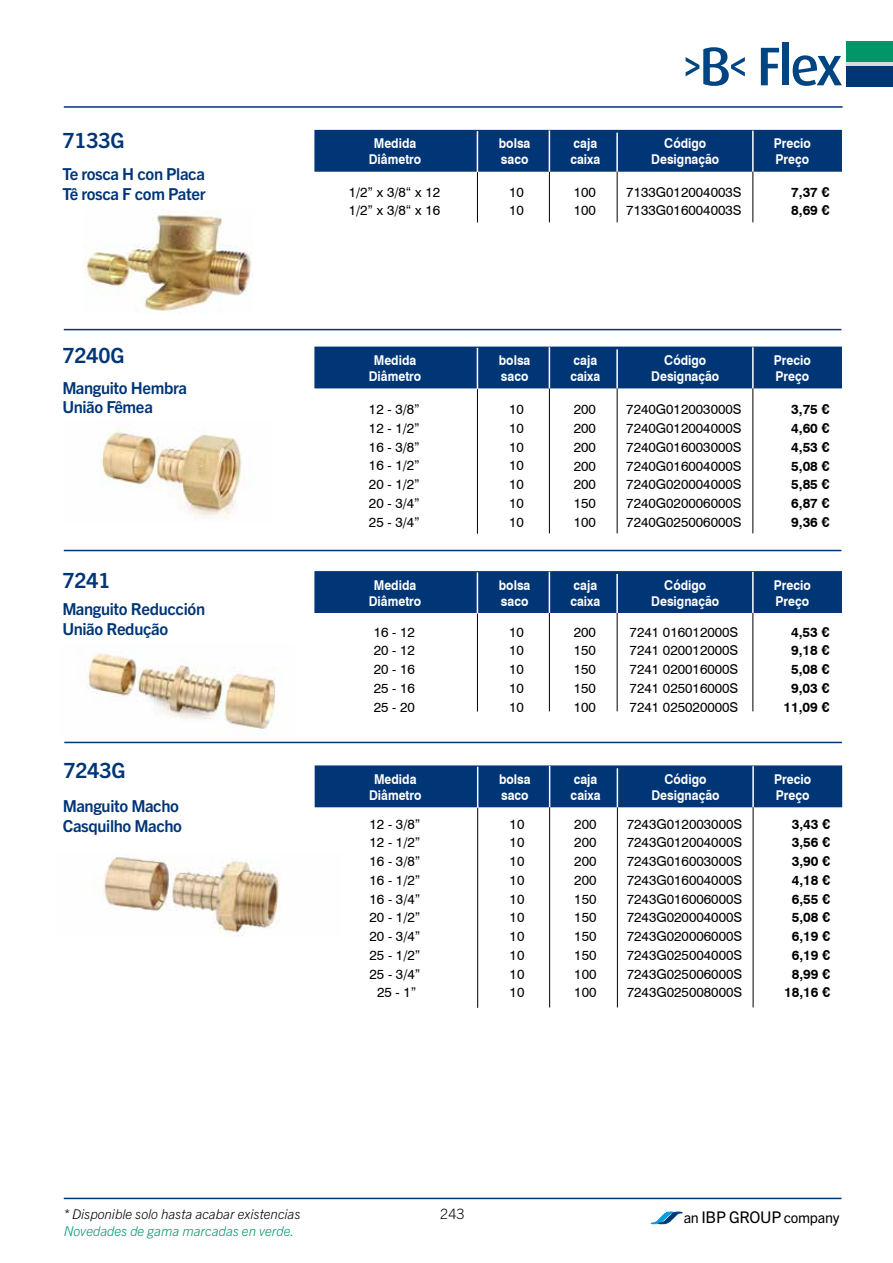
<style>
.page{position:relative;width:893px;height:1263px;background:#fff}
.page>*{position:absolute;margin:0;border:0;box-sizing:border-box;transform-origin:0 0}
.t1{font:700 21px "Trade Gothic Next LT Pro";color:#003576}
.t2{font:700 16.5px/19.8px "Trade Gothic Next LT Pro";letter-spacing:-.02em;color:#003576}
.t3{font:14.55px "Trade Gothic Next LT Pro";letter-spacing:-.02em;color:#000}
.t4{font:300 14.25px "Trade Gothic Next LT Pro";color:#000}
.t5{font:13.5px/18.8px "Swiss 721 BT";color:#000;text-align:justify}
.t6{font:700 13.5px/16.2px "Swiss 721 BT";color:#fff;scale:.9 1}
.t7{font:700 13.5px/18.8px "Swiss 721 BT";color:#000;text-align:center}
.t8{font:italic 300 13.5px "Trade Gothic Next LT Pro";color:#000}
.t9{font:italic 300 13.5px "Trade Gothic Next LT Pro";color:#00966b}
.s1{font-size:16.2px}
</style>
<div class="page">
<div style="left:846px;top:61px;width:47px;height:8px;background:#d9dadb"></div>
<div style="left:846px;top:41px;width:47px;height:21px;background:#00966a"></div>
<div style="left:846px;top:66px;width:47px;height:21px;background:#003576"></div>
<svg style="left:651px;top:1211px;width:31px;height:13px"></svg>
<hr style="left:64px;top:106px;width:779px;height:2px;background:#003576">
<hr style="left:64px;top:1198px;width:777px;height:1px;background:#003576">
<svg style="left:686px;top:47px;width:59px;height:39px"></svg>
<svg style="left:761px;top:48px;width:18px;height:37px"></svg>
<div style="left:782px;top:43px;width:7px;height:42px;background:#004481"></div>
<svg style="left:793px;top:55px;width:49px;height:31px"></svg>
<hr style="left:64px;top:550px;width:777px;height:1px;background:#003576">
<hr style="left:64px;top:329px;width:777px;height:1px;background:#003576">
<img style="left:85px;top:209px;width:166px;height:103px">
<img style="left:102px;top:428px;width:140px;height:89px">
<img style="left:87px;top:650px;width:190px;height:79px">
<img style="left:103px;top:857px;width:177px;height:79px">
<hr style="left:64px;top:742px;width:778px;height:1px;background:#003576">
<hr style="left:549px;top:131px;width:1px;height:91px;background:#000">
<hr style="left:617px;top:131px;width:1px;height:91px;background:#000">
<hr style="left:752px;top:131px;width:1px;height:91px;background:#000">
<hr style="left:477px;top:131px;width:1px;height:91px;background:#000">
<div style="left:314px;top:130px;width:528px;height:42px;background:#003576;border:2px solid #003576"></div>
<hr style="left:549px;top:130px;width:1px;height:42px;background:#fff">
<hr style="left:616px;top:133px;width:2px;height:39px;background:#fff">
<hr style="left:752px;top:131px;width:2px;height:41px;background:#fff">
<hr style="left:477px;top:131px;width:1px;height:41px;background:#fff">
<hr style="left:549px;top:347px;width:1px;height:186px;background:#000">
<hr style="left:617px;top:349px;width:1px;height:184px;background:#000">
<hr style="left:752px;top:349px;width:1px;height:184px;background:#000">
<hr style="left:477px;top:348px;width:1px;height:186px;background:#000">
<div style="left:314px;top:347px;width:528px;height:41px;background:#003576"></div>
<hr style="left:549px;top:347px;width:1px;height:41px;background:#fff">
<hr style="left:616px;top:349px;width:2px;height:39px;background:#fff">
<hr style="left:752px;top:347px;width:2px;height:41px;background:#fff">
<hr style="left:477px;top:348px;width:1px;height:41px;background:#fff">
<hr style="left:549px;top:572px;width:1px;height:139px;background:#000">
<hr style="left:617px;top:573px;width:1px;height:138px;background:#000">
<hr style="left:752px;top:573px;width:1px;height:138px;background:#000">
<hr style="left:477px;top:572px;width:1px;height:139px;background:#000">
<div style="left:314px;top:571px;width:528px;height:42px;background:#003576;border:2px solid #003576"></div>
<hr style="left:549px;top:572px;width:1px;height:41px;background:#fff">
<hr style="left:616px;top:574px;width:2px;height:39px;background:#fff">
<hr style="left:752px;top:572px;width:2px;height:41px;background:#fff">
<hr style="left:477px;top:572px;width:1px;height:41px;background:#fff">
<hr style="left:549px;top:766px;width:1px;height:241px;background:#000">
<hr style="left:617px;top:768px;width:1px;height:239px;background:#000">
<hr style="left:753px;top:768px;width:1px;height:239px;background:#000">
<hr style="left:477px;top:766px;width:1px;height:242px;background:#000">
<div style="left:315px;top:765px;width:527px;height:42px;background:#003576;border:2px solid #003576"></div>
<hr style="left:549px;top:766px;width:1px;height:41px;background:#fff">
<hr style="left:617px;top:768px;width:1px;height:39px;background:#fff">
<hr style="left:752px;top:766px;width:2px;height:41px;background:#fff">
<hr style="left:477px;top:767px;width:1px;height:41px;background:#fff">
<h1 class="t1" style="left:62px;top:126px;width:64px">7133G</h1>
<p class="t2" style="left:62px;top:163px;width:145px">Te rosca H con Placa<br>Tê rosca F com Pater</p>
<h1 class="t1" style="left:62px;top:341px;width:64px">7240G</h1>
<p class="t2" style="left:62px;top:377px;width:126px">Manguito Hembra<br>União Fêmea</p>
<h1 class="t1" style="left:62px;top:565px;width:50px">7241</h1>
<p class="t2" style="left:62px;top:598px;width:144px">Manguito Reducción<br>União Redução</p>
<h1 class="t1" style="left:63px;top:755px;width:64px">7243G</h1>
<p class="t2" style="left:63px;top:795px;width:121px">Manguito Macho<br>Casquilho Macho</p>
<p class="t6" style="left:369px;top:135px;width:60px;text-align:center">Medida<br>Diâmetro</p>
<p class="t6" style="left:499px;top:135px;width:37px">bolsa saco</p>
<p class="t6" style="left:570px;top:135px;width:35px">caja caixa</p>
<p class="t6" style="left:651px;top:135px;width:77px;text-align:center">Código<br>Designação</p>
<p class="t6" style="left:774px;top:135px;width:43px">Precio<br>Preço</p>
<p class="t5" style="left:349px;top:182px;width:93px">1/2” x 3/8“ x 12<br>1/2” x 3/8“ x 16</p>
<p class="t5" style="left:509px;top:182px;width:16px">10<br>10</p>
<p class="t5" style="left:574px;top:182px;width:24px">100<br>100</p>
<p class="t5" style="left:626px;top:182px;width:117px">7133G012004003S<br>7133G016004003S</p>
<p class="t7" style="left:791px;top:182px;width:40px;text-align:left">7,37 €<br>8,69 €</p>
<p class="t6" style="left:369px;top:352px;width:60px;text-align:center">Medida<br>Diâmetro</p>
<p class="t6" style="left:499px;top:352px;width:37px">bolsa saco</p>
<p class="t6" style="left:570px;top:352px;width:35px">caja caixa</p>
<p class="t6" style="left:651px;top:352px;width:77px;text-align:center">Código<br>Designação</p>
<p class="t6" style="left:774px;top:352px;width:43px">Precio<br>Preço</p>
<p class="t5" style="left:369px;top:400px;width:52px">12 - 3/8” 12 - 1/2” 16 - 3/8” 16 - 1/2” 20 - 1/2” 20 - 3/4” 25 - 3/4”</p>
<p class="t5" style="left:509px;top:400px;width:16px">10<br>10<br>10<br>10<br>10<br>10<br>10</p>
<p class="t5" style="left:574px;top:400px;width:24px">200<br>200<br>200<br>200<br>200<br>150<br>100</p>
<p class="t5" style="left:626px;top:400px;width:117px">7240G012003000S 7240G012004000S 7240G016003000S 7240G016004000S 7240G020004000S 7240G020006000S 7240G025006000S</p>
<p class="t7" style="left:791px;top:400px;width:40px;text-align:justify">3,75 € 4,60 € 4,53 € 5,08 € 5,85 € 6,87 € 9,36 €</p>
<p class="t6" style="left:369px;top:576px;width:60px;text-align:center">Medida<br>Diâmetro</p>
<p class="t6" style="left:499px;top:576px;width:37px">bolsa saco</p>
<p class="t6" style="left:570px;top:576px;width:35px">caja caixa</p>
<p class="t6" style="left:651px;top:576px;width:77px;text-align:center">Código<br>Designação</p>
<p class="t6" style="left:774px;top:576px;width:43px">Precio<br>Preço</p>
<p class="t5" style="left:374px;top:622px;width:43px">16 - 12<br>20 - 12<br>20 - 16<br>25 - 16<br>25 - 20</p>
<p class="t5" style="left:509px;top:622px;width:16px">10<br>10<br>10<br>10<br>10</p>
<p class="t5" style="left:574px;top:622px;width:24px">200<br>150<br>150<br>150<br>100</p>
<p class="t5" style="left:630px;top:622px;width:110px">7241 016012000S 7241 020012000S 7241 020016000S 7241 025016000S 7241 025020000S</p>
<p class="t7" style="left:783px;top:622px;width:47px">4,53 €<br>9,18 €<br>5,08 €<br>9,03 €<br>11,09 €</p>
<p class="t6" style="left:369px;top:771px;width:60px;text-align:center">Medida<br>Diâmetro</p>
<p class="t6" style="left:499px;top:771px;width:37px">bolsa saco</p>
<p class="t6" style="left:571px;top:771px;width:35px">caja caixa</p>
<p class="t6" style="left:651px;top:771px;width:77px;text-align:center">Código<br>Designação</p>
<p class="t6" style="left:774px;top:771px;width:43px">Precio<br>Preço</p>
<p class="t5" style="left:369px;top:814px;width:52px;text-align:center">12 - 3/8”<br>12 - 1/2”<br>16 - 3/8”<br>16 - 1/2”<br>16 - 3/4”<br>20 - 1/2”<br>20 - 3/4”<br>25 - 1/2”<br>25 - 3/4”<br>25 - 1”</p>
<p class="t5" style="left:510px;top:814px;width:16px">10<br>10<br>10<br>10<br>10<br>10<br>10<br>10<br>10<br>10</p>
<p class="t5" style="left:574px;top:814px;width:24px">200<br>200<br>200<br>200<br>150<br>150<br>150<br>150<br>100<br>100</p>
<p class="t5" style="left:627px;top:814px;width:117px">7243G012003000S 7243G012004000S 7243G016003000S 7243G016004000S 7243G016006000S 7243G020004000S 7243G020006000S 7243G025004000S 7243G025006000S 7243G025008000S</p>
<p class="t7" style="left:784px;top:814px;width:47px">3,43 €<br>3,56 €<br>3,90 €<br>4,18 €<br>6,55 €<br>5,08 €<br>6,19 €<br>6,19 €<br>8,99 €<br>18,16 €</p>
<p class="t8" style="left:64px;top:1205px;width:238px">* Disponible solo hasta acabar existencias</p>
<p class="t4" style="left:440px;top:1204px;width:26px">243</p>
<p class="t9" style="left:64px;top:1221px;width:232px">Novedades de gama marcadas en verde.</p>
<p class="t3" style="left:684px;top:1208px;width:157px">an <span class="s1">IBP GROUP</span> company</p>
</div>
